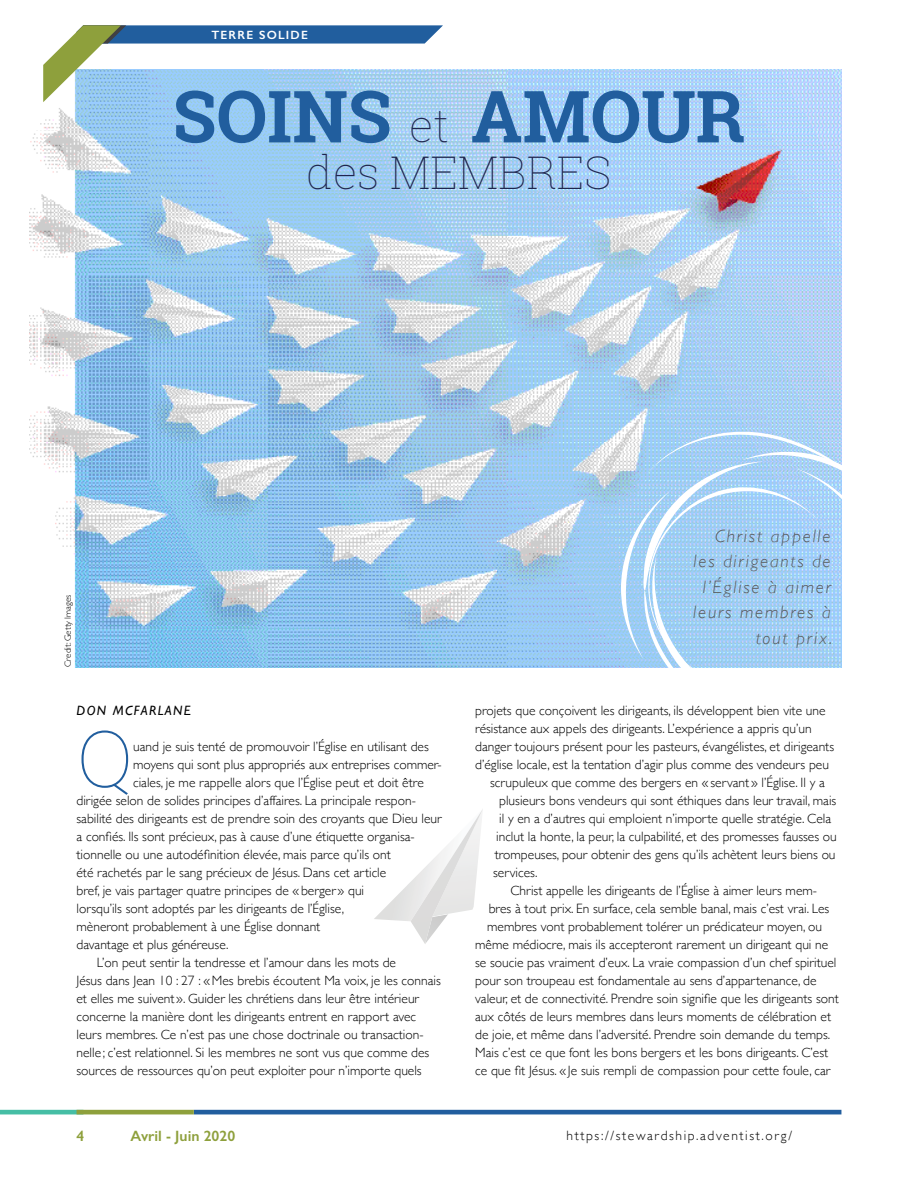
<style>
.page{position:relative;width:918px;height:1188px;background:#fff}
.page>*{position:absolute;margin:0;border:0;box-sizing:border-box;transform-origin:0 0}
.t1{font:100 78.45px "Roboto Slab";color:#215e9e}
.t2{font:700 72px "Roboto Slab";color:#215e9e}
.t3{font:100 45px "Roboto Slab";color:#20264f}
.t4{font:italic 300 18px/25.5px "Gill Sans";letter-spacing:.1em;color:#58595b;text-align:right}
.t5{font:600 15px "Gill Sans";color:#8ea03c}
.t6{font:300 13.5px "Gill Sans";color:#000}
.t7{font:300 13.5px "Gill Sans";letter-spacing:.12em;color:#000}
.t8{font:italic 13.5px "Gill Sans";letter-spacing:.1em;color:#000}
.t9{font:600 12px "Gill Sans";letter-spacing:.1em;color:#fff}
.t10{font:300 9px "Gill Sans";color:#000}
.s1{font-weight:100;font-size:45px;color:#20264f}
</style>
<div class="page">
<hr style="left:194px;top:1110px;width:647px;height:4px;background:#215e9e">
<hr style="left:0;top:1110px;width:83px;height:4px;background:#46bea5">
<hr style="left:77px;top:1110px;width:117px;height:4px;background:#8ea03c">
<img style="left:30px;top:70px;width:811px;height:597px">
<svg style="left:621px;top:449px;width:23px;height:219px;background:#add3f2"></svg>
<svg style="left:644px;top:427px;width:198px;height:241px;background:#aad3f4"></svg>
<svg style="left:374px;top:809px;width:109px;height:135px"></svg>
<svg style="left:43px;top:25px;width:400px;height:77px"></svg>
<p class="t9" style="left:211px;top:27px;width:98px">TERRE SOLIDE</p>
<h2 class="t2" style="left:173px;top:67px;width:574px">SOINS <span class="s1">et</span> AMOUR</h2>
<h3 class="t3" style="left:307px;top:142px;width:306px">des MEMBRES</h3>
<p class="t10" style="left:61px;top:667px;width:74px;rotate:-90deg">Credit: Getty Images</p>
<h3 class="t4" style="left:693px;top:523px;width:140px">Christ appelle les dirigeants de l’Église à aimer leurs membres à tout prix.</h3>
<p class="t8" style="left:77px;top:703px;width:116px">DON MCFARLANE</p>
<h1 class="t1" style="left:77px;top:705px;width:58px">Q</h1>
<p class="t6" style="left:133px;top:736px;width:297px">uand je suis tenté de promouvoir l’Église en utilisant des</p>
<p class="t6" style="left:133px;top:754px;width:310px">moyens qui sont plus appropriés aux entreprises commer-</p>
<p class="t6" style="left:133px;top:772px;width:292px">ciales, je me rappelle alors que l’Église peut et doit être</p>
<p class="t6" style="left:77px;top:790px;width:341px">dirigée selon de solides principes d’affaires. La principale respon-</p>
<p class="t6" style="left:77px;top:808px;width:367px">sabilité des dirigeants est de prendre soin des croyants que Dieu leur</p>
<p class="t6" style="left:77px;top:826px;width:340px">a confiés. Ils sont précieux, pas à cause d’une étiquette organisa-</p>
<p class="t6" style="left:77px;top:844px;width:316px">tionnelle ou une autodéfinition élevée, mais parce qu’ils ont</p>
<p class="t6" style="left:77px;top:862px;width:311px">été rachetés par le sang précieux de Jésus. Dans cet article</p>
<p class="t6" style="left:77px;top:880px;width:289px">bref, je vais partager quatre principes de «berger» qui</p>
<p class="t6" style="left:77px;top:898px;width:269px">lorsqu’ils sont adoptés par les dirigeants de l’Église,</p>
<p class="t6" style="left:77px;top:916px;width:245px">mèneront probablement à une Église donnant</p>
<p class="t6" style="left:77px;top:934px;width:154px">davantage et plus généreuse.</p>
<p class="t6" style="left:97px;top:952px;width:301px">L’on peut sentir la tendresse et l’amour dans les mots de</p>
<p class="t6" style="left:77px;top:970px;width:366px">Jésus dans Jean 10 : 27 : «Mes brebis écoutent Ma voix, je les connais</p>
<p class="t6" style="left:77px;top:988px;width:344px">et elles me suivent». Guider les chrétiens dans leur être intérieur</p>
<p class="t6" style="left:77px;top:1006px;width:341px">concerne la manière dont les dirigeants entrent en rapport avec</p>
<p class="t6" style="left:77px;top:1024px;width:349px">leurs membres. Ce n’est pas une chose doctrinale ou transaction-</p>
<p class="t6" style="left:77px;top:1042px;width:354px">nelle ; c’est relationnel. Si les membres ne sont vus que comme des</p>
<p class="t6" style="left:77px;top:1060px;width:347px">sources de ressources qu’on peut exploiter pour n’importe quels</p>
<p class="t6" style="left:475px;top:700px;width:352px">projets que conçoivent les dirigeants, ils développent bien vite une</p>
<p class="t6" style="left:475px;top:718px;width:338px">résistance aux appels des dirigeants. L’expérience a appris qu’un</p>
<p class="t6" style="left:475px;top:736px;width:360px">danger toujours présent pour les pasteurs, évangélistes, et dirigeants</p>
<p class="t6" style="left:475px;top:754px;width:355px">d’église locale, est la tentation d’agir plus comme des vendeurs peu</p>
<p class="t6" style="left:490px;top:772px;width:336px">scrupuleux que comme des bergers en «servant» l’Église. Il y a</p>
<p class="t6" style="left:499px;top:790px;width:339px">plusieurs bons vendeurs qui sont éthiques dans leur travail, mais</p>
<p class="t6" style="left:499px;top:808px;width:334px">il y en a d’autres qui emploient n’importe quelle stratégie. Cela</p>
<p class="t6" style="left:496px;top:826px;width:342px">inclut la honte, la peur, la culpabilité, et des promesses fausses ou</p>
<p class="t6" style="left:495px;top:844px;width:342px">trompeuses, pour obtenir des gens qu’ils achètent leurs biens ou</p>
<p class="t6" style="left:493px;top:862px;width:46px">services.</p>
<p class="t6" style="left:510px;top:880px;width:308px">Christ appelle les dirigeants de l’Église à aimer leurs mem-</p>
<p class="t6" style="left:489px;top:898px;width:342px">bres à tout prix. En surface, cela semble banal, mais c’est vrai. Les</p>
<p class="t6" style="left:487px;top:916px;width:336px">membres vont probablement tolérer un prédicateur moyen, ou</p>
<p class="t6" style="left:475px;top:934px;width:355px">même médiocre, mais ils accepteront rarement un dirigeant qui ne</p>
<p class="t6" style="left:475px;top:952px;width:363px">se soucie pas vraiment d’eux. La vraie compassion d’un chef spirituel</p>
<p class="t6" style="left:475px;top:970px;width:343px">pour son troupeau est fondamentale au sens d’appartenance, de</p>
<p class="t6" style="left:475px;top:988px;width:365px">valeur, et de connectivité. Prendre soin signifie que les dirigeants sont</p>
<p class="t6" style="left:475px;top:1006px;width:357px">aux côtés de leurs membres dans leurs moments de célébration et</p>
<p class="t6" style="left:475px;top:1024px;width:357px">de joie, et même dans l’adversité. Prendre soin demande du temps.</p>
<p class="t6" style="left:475px;top:1042px;width:355px">Mais c’est ce que font les bons bergers et les bons dirigeants. C’est</p>
<p class="t6" style="left:475px;top:1060px;width:357px">ce que fit Jésus. «Je suis rempli de compassion pour cette foule, car</p>
<p class="t5" style="left:77px;top:1127px;width:9px">4</p>
<p class="t5" style="left:131px;top:1127px;width:106px">Avril - Juin 2020</p>
<p class="t7" style="left:566px;top:1125px;width:227px">https://stewardship.adventist.org/</p>
</div>
